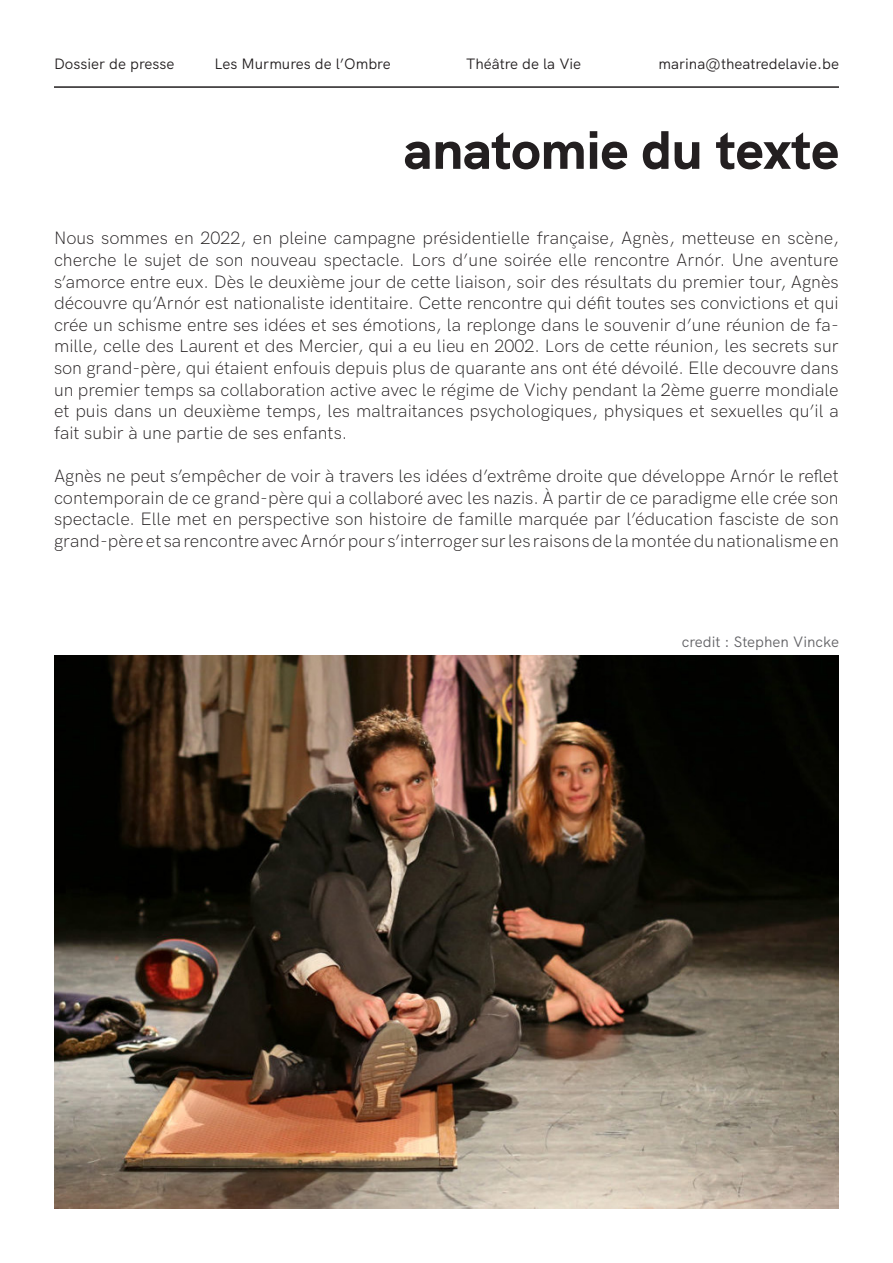
<style>
.page{position:relative;width:893px;height:1263px;background:#fff}
.page>*{position:absolute;margin:0;border:0;box-sizing:border-box;transform-origin:0 0}
.t1{font:800 54px "HK Grotesk";color:#231f20}
.t2{font:18px/21.6px "HK Grotesk Light Legacy";color:#231f20;text-align:justify}
.t3{font:15px "HK Grotesk";color:#231f20}
.t4{font:15px "HK Grotesk";color:#636366}
</style>
<div class="page">
<hr style="left:54px;top:86px;width:785px;height:2px;background:#231f20">
<img style="left:54px;top:656px;width:785px;height:553px">
<p class="t3" style="left:54px;top:59px;width:122px">Dossier de presse</p>
<p class="t3" style="left:214px;top:59px;width:178px">Les Murmures de l’Ombre</p>
<p class="t3" style="left:466px;top:59px;width:117px">Théâtre de la Vie</p>
<p class="t3" style="left:658px;top:59px;width:182px">marina@theatredelavie.be</p>
<h1 class="t1" style="left:404px;top:130px;width:437px">anatomie du texte</h1>
<p class="t2" style="left:54px;top:228px;width:786px">Nous sommes en 2022, en pleine campagne présidentielle française, Agnès, metteuse en scène, cherche le sujet de son nouveau spectacle. Lors d’une soirée elle rencontre Arnór. Une aventure s’amorce entre eux. Dès le deuxième jour de cette liaison, soir des résultats du premier tour, Agnès découvre qu’Arnór est nationaliste identitaire. Cette rencontre qui défit toutes ses convictions et qui crée un schisme entre ses idées et ses émotions, la replonge dans le souvenir d’une réunion de fa&shy;mille, celle des Laurent et des Mercier, qui a eu lieu en 2002. Lors de cette réunion, les secrets sur son grand-père, qui étaient enfouis depuis plus de quarante ans ont été dévoilé. Elle decouvre dans un premier temps sa collaboration active avec le régime de Vichy pendant la 2ème guerre mondiale et puis dans un deuxième temps, les maltraitances psychologiques, physiques et sexuelles qu’il a fait subir à une partie de ses enfants.</p>
<p class="t2" style="left:54px;top:465px;width:786px">Agnès ne peut s’empêcher de voir à travers les idées d’extrême droite que développe Arnór le reflet contemporain de ce grand-père qui a collaboré avec les nazis. À partir de ce paradigme elle crée son spectacle. Elle met en perspective son histoire de famille marquée par l’éducation fasciste de son grand-père et sa rencontre avec Arnór pour s’interroger sur les raisons de la montée du nationalisme en</p>
<p class="t4" style="left:682px;top:636px;width:159px">credit : Stephen Vincke</p>
</div>
